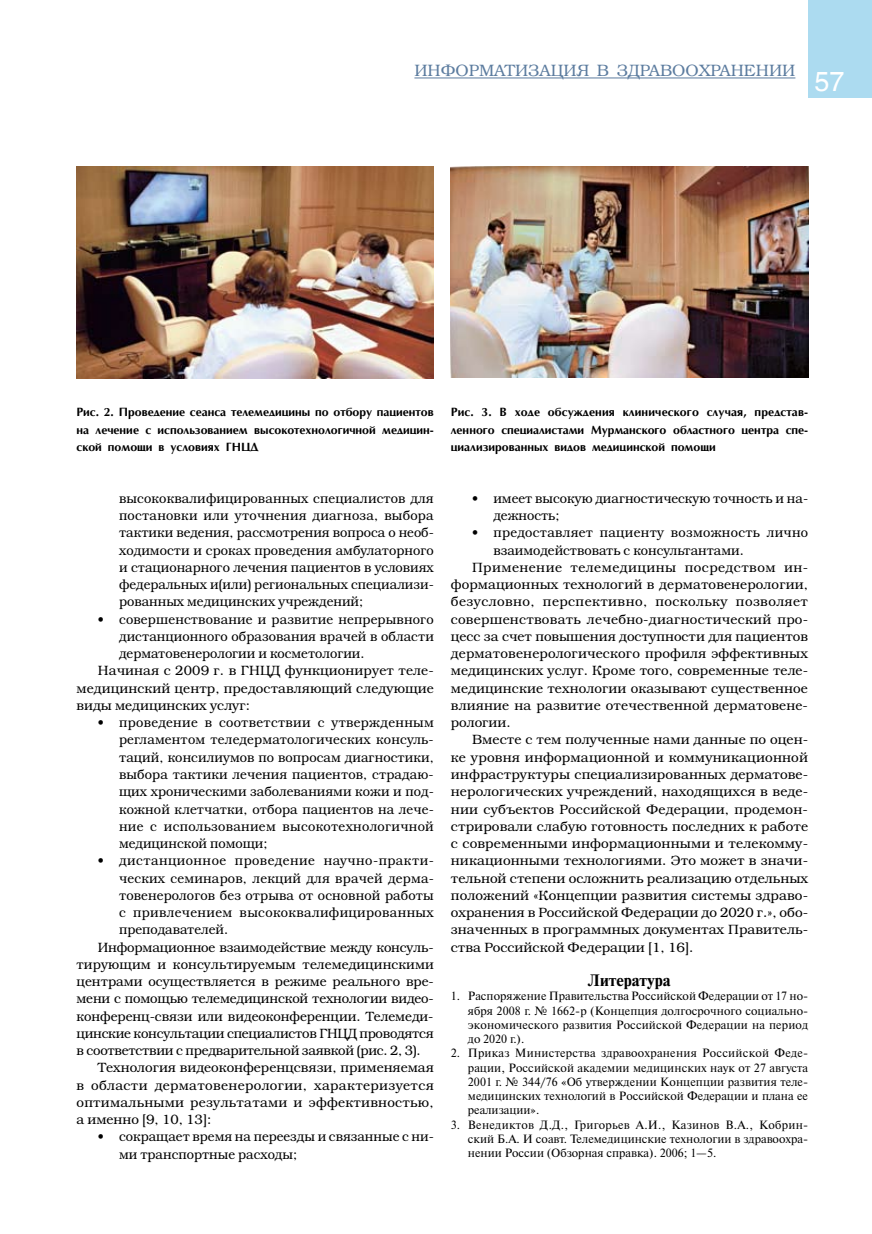
<style>
.page{position:relative;width:872px;height:1234px;background:#fff}
.page>*{position:absolute;margin:0;border:0;box-sizing:border-box;transform-origin:0 0}
.t1{font:27px "Helios";color:#fff}
.t2{font:300 16.5px "Bookman C";color:#5c7c9f}
.t3{font:700 16.5px "Newton C";color:#000}
.t4{font:300 13.5px "Bookman C";letter-spacing:.005em;color:#000}
.t5{font:300 13.5px/17.2px "Bookman C";letter-spacing:.005em;color:#000;text-align:justify;scale:.96 1}
.t6{font:300 13.5px "Bookman C";letter-spacing:-.02em;color:#000}
.t7{font:300 13.5px "Bookman C";letter-spacing:.025em;color:#000}
.t8{font:300 13.5px "Bookman C";letter-spacing:.03em;color:#000}
.t9{font:300 13.5px "Bookman C";letter-spacing:.035em;color:#000;scale:.96 1}
.t10{font:300 13.5px "Bookman C";letter-spacing:.025em;color:#000;scale:.96 1}
.t11{font:300 13.5px "Bookman C";letter-spacing:.03em;color:#000;scale:.96 1}
.t12{font:300 13.5px "Bookman C";letter-spacing:.035em;color:#000}
.t13{font:12px/14.2px "Newton C";color:#000;text-align:justify}
.t14{font:700 12px/17.2px "AG Optima";color:#000;text-align:justify}
</style>
<div class="page">
<div style="left:808px;top:0;width:64px;height:98px;background:#acdbf0"></div>
<hr style="left:414px;top:77px;width:381px;height:1px;background:#5c7c9f">
<img style="left:77px;top:166px;width:357px;height:212px">
<img style="left:451px;top:167px;width:357px;height:210px">
<p class="t2" style="left:414px;top:61px;width:382px">ИНФОРМАТИЗАЦИЯ В ЗДРАВООХРАНЕНИИ</p>
<h1 class="t1" style="left:814px;top:67px;width:32px">57</h1>
<p class="t14" style="left:77px;top:404px;width:359px">Рис. 2. Проведение сеанса телемедицины по отбору пациентов на лечение с использованием высокотехнологичной медицин&shy;ской помощи в условиях ГНЦД</p>
<p class="t5" style="left:119px;top:489px;width:329px">высококвалифицированных специалистов для постановки или уточнения диагноза, выбора тактики ведения, рассмотрения вопроса о необ&shy;ходимости и сроках проведения амбулаторного и стационарного лечения пациентов в условиях федеральных и(или) региональных специализи&shy;рованных медицинских учреждений;</p>
<p class="t5" style="left:98px;top:610px;width:351px">• совершенствование и развитие непрерывного</p>
<p class="t5" style="left:119px;top:627px;width:329px">дистанционного образования врачей в области</p>
<p class="t5" style="left:119px;top:644px;width:257px">дерматовенерологии и косметологии.</p>
<p class="t4" style="left:98px;top:662px;width:337px">Начиная с 2009 г. в ГНЦД функционирует теле-</p>
<p class="t4" style="left:77px;top:680px;width:359px">медицинский центр, предоставляющий следующие</p>
<p class="t4" style="left:77px;top:697px;width:175px">виды медицинских услуг:</p>
<p class="t5" style="left:119px;top:713px;width:329px;text-indent:-21px">• проведение в соответствии с утвержденным регламентом теледерматологических консуль&shy;таций, консилиумов по вопросам диагностики, выбора тактики лечения пациентов, страдаю&shy;щих хроническими заболеваниями кожи и под&shy;кожной клетчатки, отбора пациентов на лече&shy;ние с использованием высокотехнологичной медицинской помощи;</p>
<p class="t9" style="left:98px;top:852px;width:351px">• дистанционное проведение научно-практи-</p>
<p class="t5" style="left:119px;top:869px;width:329px">ческих семинаров, лекций для врачей дерма-</p>
<p class="t5" style="left:119px;top:886px;width:329px">товенерологов без отрыва от основной работы</p>
<p class="t11" style="left:119px;top:904px;width:329px">с привлечением высококвалифицированных</p>
<p class="t5" style="left:119px;top:920px;width:115px">преподавателей.</p>
<p class="t4" style="left:98px;top:938px;width:337px">Информационное взаимодействие между консуль-</p>
<p class="t4" style="left:77px;top:956px;width:359px">тирующим и консультируемым телемедицинскими</p>
<p class="t4" style="left:77px;top:973px;width:359px">центрами осуществляется в режиме реального вре-</p>
<p class="t4" style="left:77px;top:990px;width:359px">мени с помощью телемедицинской технологии видео-</p>
<p class="t4" style="left:77px;top:1007px;width:358px">конференц-связи или видеоконференции. Телемеди-</p>
<p class="t6" style="left:77px;top:1025px;width:359px">цинские консультации специалистов ГНЦД проводятся</p>
<p class="t6" style="left:77px;top:1042px;width:346px">в соответствии с предварительной заявкой (рис. 2, 3).</p>
<p class="t4" style="left:98px;top:1059px;width:337px">Технология видеоконференцсвязи, применяемая</p>
<p class="t7" style="left:77px;top:1076px;width:359px">в области дерматовенерологии, характеризуется</p>
<p class="t4" style="left:77px;top:1094px;width:359px">оптимальными результатами и эффективностью,</p>
<p class="t4" style="left:77px;top:1111px;width:136px">а именно [9, 10, 13]:</p>
<p class="t5" style="left:119px;top:1127px;width:329px;text-indent:-21px">• сокращает время на переезды и связанные с ни&shy;ми транспортные расходы;</p>
<p class="t14" style="left:451px;top:404px;width:359px">Рис. 3. В ходе обсуждения клинического случая, представ&shy;ленного специалистами Мурманского областного центра спе&shy;циализированных видов медицинской помощи</p>
<p class="t5" style="left:493px;top:489px;width:329px;text-indent:-21px">• имеет высокую диагностическую точность и на&shy;дежность;</p>
<p class="t10" style="left:472px;top:524px;width:351px">• предоставляет пациенту возможность лично</p>
<p class="t5" style="left:493px;top:541px;width:262px">взаимодействовать с консультантами.</p>
<p class="t12" style="left:472px;top:559px;width:337px">Применение телемедицины посредством ин-</p>
<p class="t4" style="left:451px;top:576px;width:359px">формационных технологий в дерматовенерологии,</p>
<p class="t8" style="left:451px;top:593px;width:359px">безусловно, перспективно, поскольку позволяет</p>
<p class="t4" style="left:451px;top:611px;width:359px">совершенствовать лечебно-диагностический про-</p>
<p class="t4" style="left:451px;top:628px;width:359px">цесс за счет повышения доступности для пациентов</p>
<p class="t4" style="left:451px;top:645px;width:359px">дерматовенерологического профиля эффективных</p>
<p class="t4" style="left:451px;top:662px;width:359px">медицинских услуг. Кроме того, современные теле-</p>
<p class="t4" style="left:451px;top:680px;width:358px">медицинские технологии оказывают существенное</p>
<p class="t4" style="left:451px;top:697px;width:359px">влияние на развитие отечественной дерматовене-</p>
<p class="t4" style="left:451px;top:714px;width:61px">рологии.</p>
<p class="t4" style="left:472px;top:731px;width:337px">Вместе с тем полученные нами данные по оцен-</p>
<p class="t4" style="left:451px;top:749px;width:359px">ке уровня информационной и коммуникационной</p>
<p class="t4" style="left:451px;top:766px;width:359px">инфраструктуры специализированных дерматове-</p>
<p class="t4" style="left:451px;top:783px;width:359px">нерологических учреждений, находящихся в веде-</p>
<p class="t4" style="left:451px;top:800px;width:358px">нии субъектов Российской Федерации, продемон-</p>
<p class="t4" style="left:451px;top:818px;width:359px">стрировали слабую готовность последних к работе</p>
<p class="t4" style="left:451px;top:835px;width:359px">с современными информационными и телекомму-</p>
<p class="t4" style="left:451px;top:852px;width:359px">никационными технологиями. Это может в значи-</p>
<p class="t4" style="left:451px;top:869px;width:359px">тельной степени осложнить реализацию отдельных</p>
<p class="t4" style="left:451px;top:887px;width:359px">положений «Концепции развития системы здраво-</p>
<p class="t4" style="left:451px;top:904px;width:359px">охранения в Российской Федерации до 2020 г.», обо-</p>
<p class="t4" style="left:451px;top:921px;width:359px">значенных в программных документах Правитель-</p>
<p class="t4" style="left:451px;top:938px;width:244px">ства Российской Федерации [1, 16].</p>
<p class="t3" style="left:588px;top:970px;width:84px">Литература</p>
<p class="t13" style="left:468px;top:988px;width:342px;text-indent:-17px">1. Распоряжение Правительства Российской Федерации от 17 но&shy;ября 2008 г. № 1662-р (Концепция долгосрочного социально&shy;экономического развития Российской Федерации на период до 2020 г.).</p>
<p class="t13" style="left:468px;top:1045px;width:342px;text-indent:-17px">2. Приказ Министерства здравоохранения Российской Феде&shy;рации, Российской академии медицинских наук от 27 августа 2001 г. № 344/76 «Об утверждении Концепции развития теле&shy;медицинских технологий в Российской Федерации и плана ее реализации».</p>
<p class="t13" style="left:468px;top:1117px;width:342px;text-indent:-17px">3. Венедиктов Д.Д., Григорьев А.И., Казинов В.А., Кобрин&shy;ский Б.А. И соавт. Телемедицинские технологии в здравоохра&shy;нении России (Обзорная справка). 2006; 1—5.</p>
</div>
